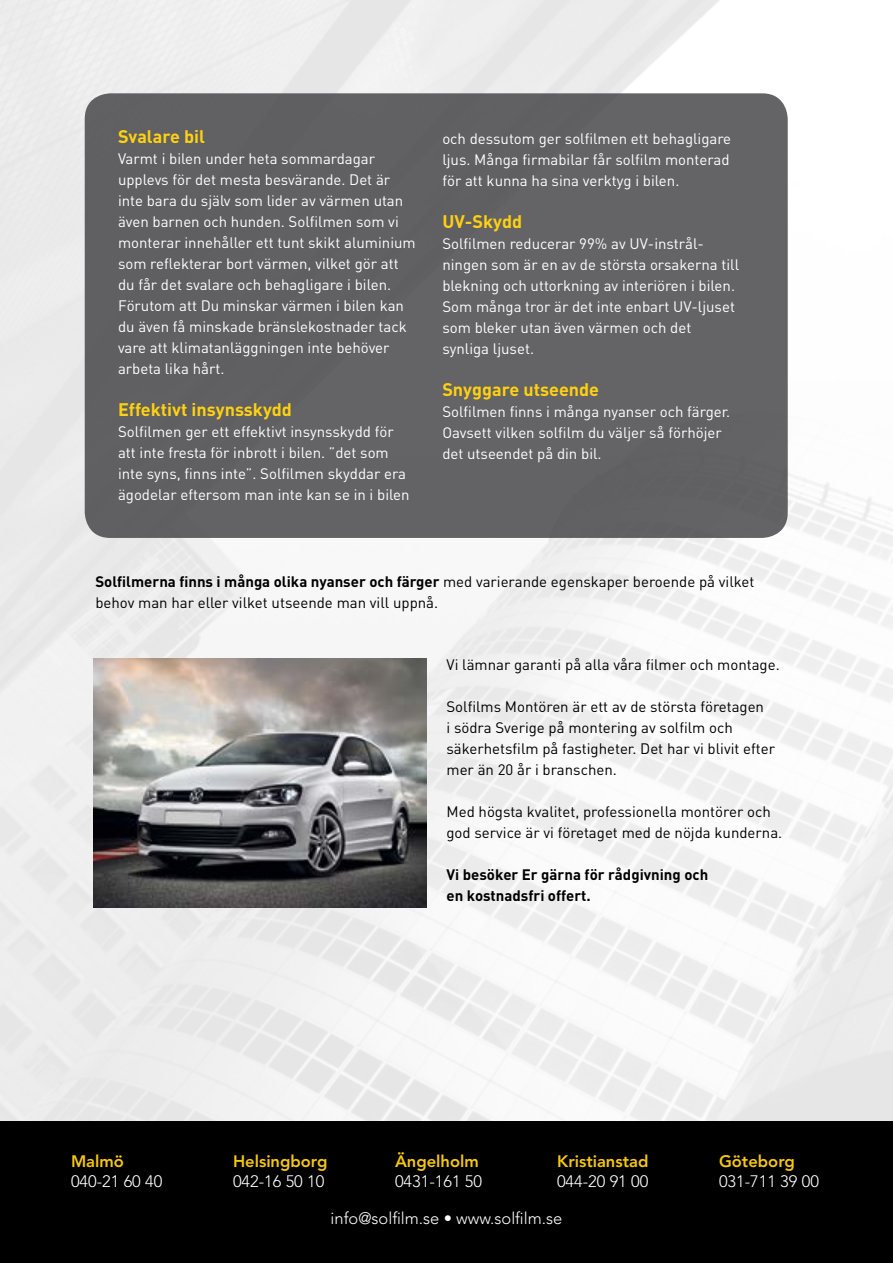
<style>
.page{position:relative;width:893px;height:1263px;background:#fff}
.page>*{position:absolute;margin:0;border:0;box-sizing:border-box;transform-origin:0 0}
.t1{font:700 18px "DIN";color:#ffd110}
.t2{font:300 16.5px "Avenir";color:#fff}
.t3{font:800 16.5px "Avenir";color:#f7c80f}
.t4{font:15px/21px "DIN";color:#fff}
.t5{font:15px/21px "DIN";color:#000}
.t6{font:700 15px/21px "DIN";color:#000}
.s1{font-weight:700}
</style>
<div class="page">
<img style="left:0;top:0;width:893px;height:1121px">
<div style="left:0;top:1121px;width:893px;height:142px;background:#000"></div>
<div style="left:85px;top:93px;width:703px;height:445px;background:#636265;border-radius:26px"></div>
<img style="left:94px;top:658px;width:332px;height:249px">
<p class="t1" style="left:118px;top:125px;width:88px">Svalare bil</p>
<p class="t4" style="left:118px;top:148px;width:299px">Varmt i bilen under heta sommardagar upplevs för det mesta besvärande. Det är inte bara du själv som lider av värmen utan även barnen och hunden. Solfilmen som vi monterar innehåller ett tunt skikt aluminium som reflekterar bort värmen, vilket gör att du får det svalare och behagligare i bilen.<br>Förutom att Du minskar värmen i bilen kan du även få minskade bränslekostnader tack vare att klimatanläggningen inte behöver arbeta lika hårt.</p>
<p class="t1" style="left:118px;top:398px;width:176px">Effektivt insynsskydd</p>
<p class="t4" style="left:118px;top:421px;width:293px">Solfilmen ger ett effektivt insynsskydd för att inte fresta för inbrott i bilen. ”det som inte syns, finns inte”. Solfilmen skyddar era ägodelar eftersom man inte kan se in i bilen</p>
<p class="t4" style="left:442px;top:127px;width:290px;text-align:justify">och dessutom ger solfilmen ett behagligare ljus. Många firmabilar får solfilm monterad för att kunna ha sina verktyg i bilen.</p>
<p class="t1" style="left:442px;top:209px;width:81px">UV-Skydd</p>
<p class="t4" style="left:442px;top:232px;width:298px">Solfilmen reducerar 99% av UV-instrål&shy;ningen som är en av de största orsakerna till blekning och uttorkning av interiören i bilen.<br>Som många tror är det inte enbart UV-ljuset som bleker utan även värmen och det synliga ljuset.</p>
<p class="t1" style="left:442px;top:377px;width:158px">Snyggare utseende</p>
<p class="t4" style="left:442px;top:400px;width:289px">Solfilmen finns i många nyanser och färger.<br>Oavsett vilken solfilm du väljer så förhöjer det utseendet på din bil.</p>
<p class="t5" style="left:95px;top:570px;width:661px"><span class="s1">Solfilmerna finns i många olika nyanser och färger</span> med varierande egenskaper beroende på vilket behov man har eller vilket utseende man vill uppnå.</p>
<p class="t5" style="left:446px;top:654px;width:335px">Vi lämnar garanti på alla våra filmer och montage.</p>
<p class="t5" style="left:446px;top:696px;width:330px">Solfilms Montören är ett av de största företagen<br>i södra Sverige på montering av solfilm och säkerhetsfilm på fastigheter. Det har vi blivit efter mer än 20 år i branschen.</p>
<p class="t5" style="left:446px;top:801px;width:337px">Med högsta kvalitet, professionella montörer och god service är vi företaget med de nöjda kunderna.</p>
<p class="t6" style="left:446px;top:864px;width:263px">Vi besöker Er gärna för rådgivning och en kostnadsfri offert.</p>
<p class="t3" style="left:71px;top:1152px;width:54px">Malmö</p>
<p class="t3" style="left:233px;top:1152px;width:96px">Helsingborg</p>
<p class="t3" style="left:395px;top:1152px;width:85px">Ängelholm</p>
<p class="t3" style="left:557px;top:1152px;width:93px">Kristianstad</p>
<p class="t3" style="left:719px;top:1152px;width:77px">Göteborg</p>
<p class="t2" style="left:71px;top:1172px;width:93px">040-21 60 40</p>
<p class="t2" style="left:233px;top:1172px;width:93px">042-16 50 10</p>
<p class="t2" style="left:395px;top:1172px;width:89px">0431-161 50</p>
<p class="t2" style="left:557px;top:1172px;width:93px">044-20 91 00</p>
<p class="t2" style="left:719px;top:1172px;width:101px">031-711 39 00</p>
<p class="t2" style="left:331px;top:1209px;width:233px">info@solfilm.se • www.solfilm.se</p>
</div>
